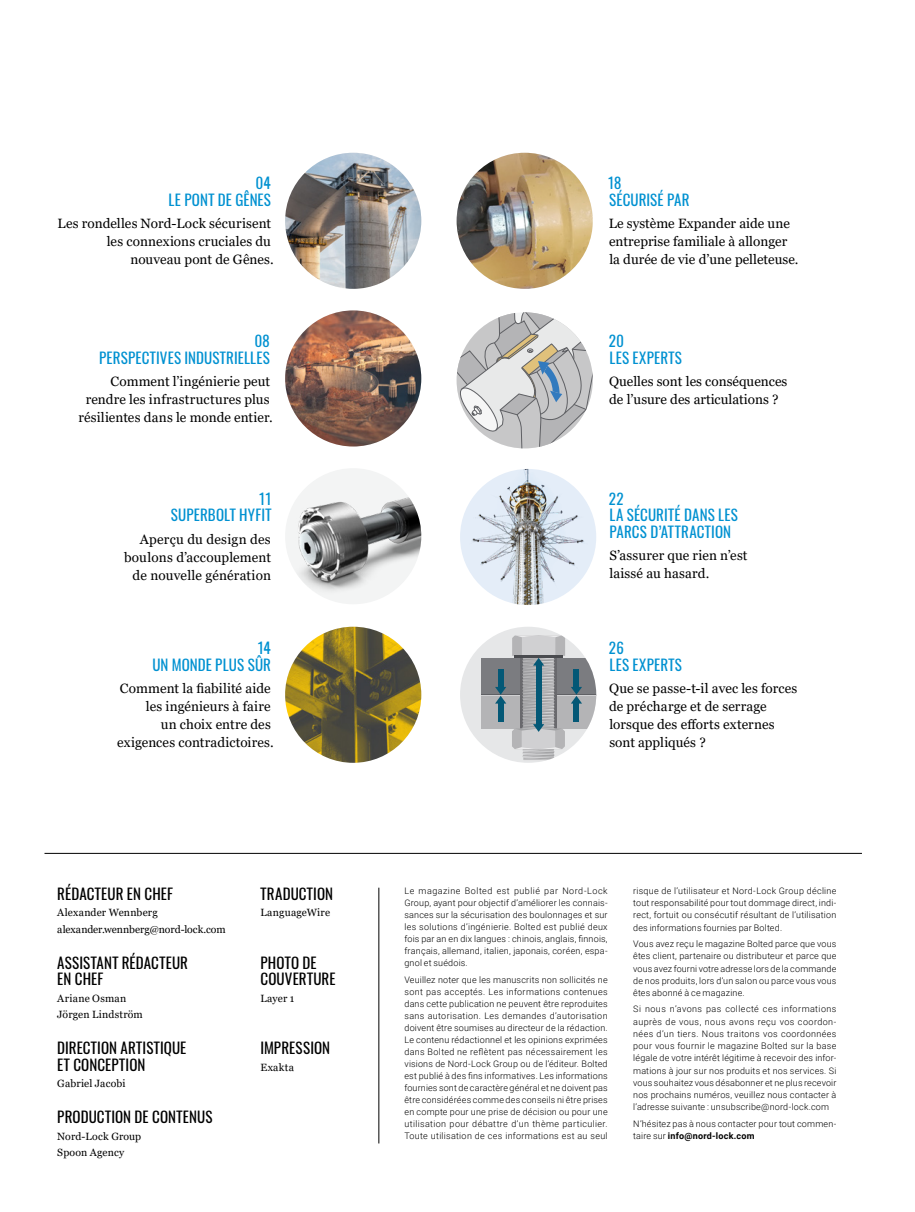
<style>
.page{position:relative;width:915px;height:1212px;background:#fff}
.page>*{position:absolute;margin:0;border:0;box-sizing:border-box;transform-origin:0 0}
.Georgia_7_5_10_5{font:15px/16.5px "Oswald";letter-spacing:.01em;color:#0091d1;text-align:right}
.t1{font:15px/16.5px "Oswald";letter-spacing:.01em;color:#000}
.Georgia_7_5_10_5-2{font:13.5px/18px "Georgia";color:#000;text-align:right}
.Georgia_7_5_10_5-3{font:10.5px/16.5px "Georgia";letter-spacing:.01em;color:#000}
.t2{font:300 9px/12px "Roboto";letter-spacing:.02em;color:#000;text-align:justify}
.s1{font-weight:700}
</style>
<div class="page">
<img style="left:285px;top:153px;width:136px;height:136px;border-radius:68px">
<img style="left:285px;top:310px;width:136px;height:136px;border-radius:68px">
<img style="left:285px;top:468px;width:136px;height:136px;border-radius:68px">
<div style="left:460px;top:627px;width:136px;height:136px;background:#e6e7e8;border-radius:50%"></div>
<div style="left:480px;top:658px;width:116px;height:37px;background:#7b7c80"></div>
<div style="left:480px;top:695px;width:116px;height:33px;background:#b4b4b6"></div>
<hr style="left:480px;top:695px;width:116px;height:1px;background:#c7c7c8">
<div style="left:498px;top:669px;width:5px;height:19px;background:#045876"></div>
<div style="left:498px;top:702px;width:5px;height:20px;background:#045876"></div>
<svg style="left:495px;top:687px;width:11px;height:16px"></svg>
<svg style="left:512px;top:635px;width:70px;height:126px"></svg>
<svg style="left:456px;top:312px;width:136px;height:136px"></svg>
<img style="left:460px;top:469px;width:136px;height:136px;border-radius:68px">
<img style="left:285px;top:627px;width:136px;height:136px;border-radius:68px">
<img style="left:456px;top:153px;width:136px;height:136px;border-radius:68px">
<hr style="left:44px;top:853px;width:817px;height:1px;background:#000">
<hr style="left:378px;top:888px;width:1px;height:255px;background:#000">
<p class="Georgia_7_5_10_5" style="left:168px;top:174px;width:104px">04<br>LE PONT DE GÊNES</p>
<p class="Georgia_7_5_10_5-2" style="left:58px;top:215px;width:217px">Les rondelles Nord-Lock sécurisent les connexions cruciales du nouveau pont de Gênes.</p>
<p class="Georgia_7_5_10_5" style="left:99px;top:331px;width:172px">08<br>PERSPECTIVES INDUSTRIELLES</p>
<p class="Georgia_7_5_10_5-2" style="left:78px;top:372px;width:196px">Comment l’ingénierie peut rendre les infrastructures plus résilientes dans le monde entier.</p>
<p class="Georgia_7_5_10_5" style="left:171px;top:489px;width:102px">11<br>SUPERBOLT HYFIT</p>
<p class="Georgia_7_5_10_5-2" style="left:124px;top:530px;width:149px">Aperçu du design des boulons d’accouplement de nouvelle génération</p>
<p class="Georgia_7_5_10_5" style="left:152px;top:639px;width:120px">14<br>UN MONDE PLUS SÛR</p>
<p class="Georgia_7_5_10_5-2" style="left:117px;top:680px;width:158px">Comment la fiabilité aide les ingénieurs à faire<br>un choix entre des exigences contradictoires.</p>
<p class="t1" style="left:57px;top:884px;width:117px">RÉDACTEUR EN CHEF</p>
<p class="Georgia_7_5_10_5-3" style="left:57px;top:905px;width:170px">Alexander Wennberg alexander.wennberg@nord-lock.com</p>
<p class="t1" style="left:57px;top:953px;width:132px">ASSISTANT RÉDACTEUR<br>EN CHEF</p>
<p class="Georgia_7_5_10_5-3" style="left:57px;top:990px;width:87px">Ariane Osman<br>Jörgen Lindström</p>
<p class="t1" style="left:57px;top:1038px;width:131px">DIRECTION ARTISTIQUE<br>ET CONCEPTION</p>
<p class="Georgia_7_5_10_5-3" style="left:57px;top:1076px;width:70px">Gabriel Jacobi</p>
<p class="t1" style="left:57px;top:1107px;width:157px">PRODUCTION DE CONTENUS</p>
<p class="Georgia_7_5_10_5-3" style="left:57px;top:1128px;width:85px">Nord-Lock Group<br>Spoon Agency</p>
<p class="t1" style="left:260px;top:884px;width:74px">TRADUCTION</p>
<p class="Georgia_7_5_10_5-3" style="left:260px;top:905px;width:71px">LanguageWire</p>
<p class="t1" style="left:260px;top:953px;width:77px">PHOTO DE<br>COUVERTURE</p>
<p class="Georgia_7_5_10_5-3" style="left:260px;top:990px;width:35px">Layer 1</p>
<p class="t1" style="left:260px;top:1038px;width:71px">IMPRESSION</p>
<p class="Georgia_7_5_10_5-3" style="left:260px;top:1059px;width:35px">Exakta</p>
<p class="Georgia_7_5_10_5" style="left:607px;top:174px;width:83px;text-align:left">18<br>SÉCURISÉ PAR</p>
<p class="Georgia_7_5_10_5-2" style="left:608px;top:215px;width:191px;text-align:left">Le système Expander aide une entreprise familiale à allonger la durée de vie d’une pelleteuse.</p>
<p class="Georgia_7_5_10_5" style="left:608px;top:331px;width:75px;text-align:left">20<br>LES EXPERTS</p>
<p class="Georgia_7_5_10_5-2" style="left:609px;top:372px;width:180px;text-align:left">Quelles sont les conséquences de l’usure des articulations ?</p>
<p class="Georgia_7_5_10_5" style="left:608px;top:489px;width:130px;text-align:left">22<br>LA SÉCURITÉ DANS LES<br>PARCS D’ATTRACTION</p>
<p class="Georgia_7_5_10_5-2" style="left:609px;top:547px;width:140px;text-align:left">S’assurer que rien n’est laissé au hasard.</p>
<p class="Georgia_7_5_10_5" style="left:608px;top:639px;width:75px;text-align:left">26<br>LES EXPERTS</p>
<p class="Georgia_7_5_10_5-2" style="left:609px;top:680px;width:190px;text-align:left">Que se passe-t-il avec les forces de précharge et de serrage lorsque des efforts externes sont appliqués ?</p>
<p class="t2" style="left:404px;top:884px;width:205px">Le magazine Bolted est publié par Nord-Lock Group, ayant pour objectif d’améliorer les connais&shy;sances sur la sécurisation des boulonnages et sur les solutions d’ingénierie. Bolted est publié deux fois par an en dix langues : chinois, anglais, finnois, français, allemand, italien, japonais, coréen, espa&shy;gnol et suédois.</p>
<p class="t2" style="left:404px;top:973px;width:205px">Veuillez noter que les manuscrits non sollicités ne sont pas acceptés. Les informations contenues dans cette publication ne peuvent être reproduites sans autorisation. Les demandes d’autorisation doivent être soumises au directeur de la rédaction.<br>Le contenu rédactionnel et les opinions exprimées dans Bolted ne reflètent pas nécessairement les visions de Nord-Lock Group ou de l’éditeur. Bolted est publié à des fins informatives. Les informations fournies sont de caractère général et ne doivent pas être considérées comme des conseils ni être prises en compte pour une prise de décision ou pour une utilisation pour débattre d’un thème particulier.<br>Toute utilisation de ces informations est au seul</p>
<p class="t2" style="left:633px;top:884px;width:205px">risque de l’utilisateur et Nord-Lock Group décline tout responsabilité pour tout dommage direct, indi&shy;rect, fortuit ou consécutif résultant de l’utilisation des informations fournies par Bolted.</p>
<p class="t2" style="left:633px;top:937px;width:205px">Vous avez reçu le magazine Bolted parce que vous êtes client, partenaire ou distributeur et parce que vous avez fourni votre adresse lors de la commande de nos produits, lors d’un salon ou parce vous vous êtes abonné à ce magazine.</p>
<p class="t2" style="left:633px;top:1003px;width:205px">Si nous n’avons pas collecté ces informations auprès de vous, nous avons reçu vos coordon&shy;nées d’un tiers. Nous traitons vos coordonnées pour vous fournir le magazine Bolted sur la base légale de votre intérêt légitime à recevoir des infor&shy;mations à jour sur nos produits et nos services. Si vous souhaitez vous désabonner et ne plus recevoir nos prochains numéros, veuillez nous contacter à l’adresse suivante : unsubscribe@nord-lock.com</p>
<p class="t2" style="left:633px;top:1117px;width:205px">N’hésitez pas à nous contacter pour tout commen&shy;taire sur <span class="s1">info@nord-lock.com</span></p>
</div>
